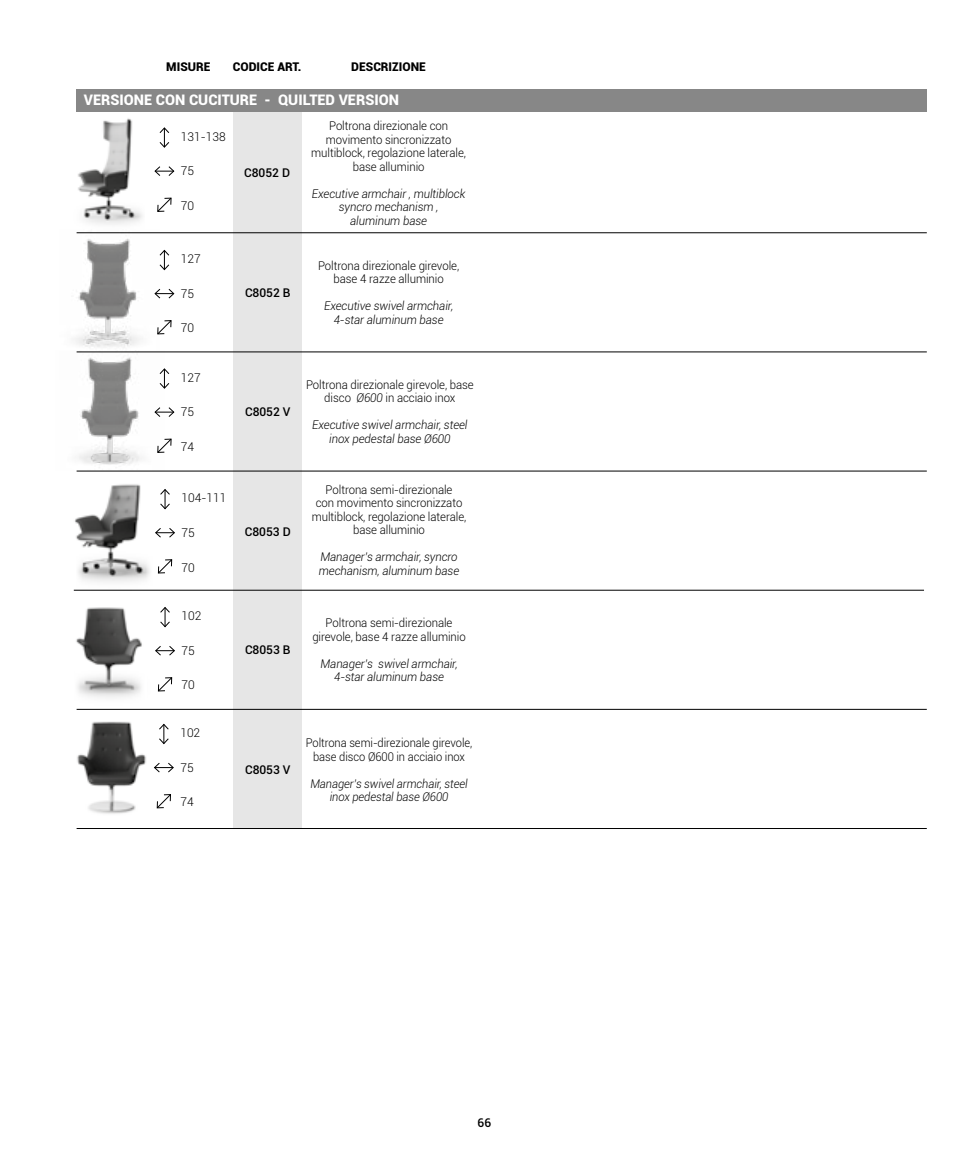
<style>
.page{position:relative;width:970px;height:1170px;background:#fff}
.page>*{position:absolute;margin:0;border:0;box-sizing:border-box;transform-origin:0 0}
.t1{font:900 14.55px "Roboto";color:#fff}
.t2{font:300 12px/13.5px "Roboto";letter-spacing:-.005em;color:#000;text-align:center;scale:.95 1}
.t3{font:italic 300 12px/13.5px "Roboto";letter-spacing:-.005em;color:#000;text-align:center;scale:.95 1}
.t4{font:300 12px/13.5px "Roboto";letter-spacing:-.005em;color:#000;text-align:center;scale:.93 1}
.t5{font:300 12px "Roboto";letter-spacing:-.005em;color:#000}
.t6{font:italic 300 12px/13.5px "Roboto";letter-spacing:-.005em;color:#000;text-align:center;scale:.93 1}
.t7{font:500 12px "Roboto";color:#000}
.t8{font:900 12px "Roboto";color:#000}
.s1{font-style:italic}
</style>
<div class="page">
<img style="left:78px;top:118px;width:59px;height:107px">
<div style="left:233px;top:89px;width:68px;height:739px;background:#e6e6e6"></div>
<hr style="left:77px;top:470px;width:849px;height:1px;background:#000">
<hr style="left:77px;top:351px;width:849px;height:1px;background:#000">
<div style="left:77px;top:89px;width:849px;height:23px;background:#878787"></div>
<svg style="left:154px;top:166px;width:20px;height:10px"></svg>
<svg style="left:159px;top:127px;width:10px;height:21px"></svg>
<svg style="left:157px;top:197px;width:14px;height:15px"></svg>
<hr style="left:77px;top:232px;width:849px;height:1px;background:#000">
<img style="left:75px;top:232px;width:84px;height:116px">
<svg style="left:154px;top:288px;width:20px;height:10px"></svg>
<svg style="left:159px;top:250px;width:10px;height:20px"></svg>
<svg style="left:157px;top:320px;width:14px;height:14px"></svg>
<svg style="left:164px;top:407px;width:10px;height:10px"></svg>
<svg style="left:164px;top:368px;width:5px;height:20px"></svg>
<svg style="left:164px;top:438px;width:8px;height:15px"></svg>
<img style="left:76px;top:351px;width:88px;height:114px">
<img style="left:73px;top:484px;width:70px;height:106px">
<div style="left:73px;top:545px;width:11px;height:43px;background:#fff"></div>
<svg style="left:155px;top:528px;width:20px;height:9px"></svg>
<svg style="left:160px;top:489px;width:10px;height:20px"></svg>
<svg style="left:158px;top:559px;width:14px;height:14px"></svg>
<hr style="left:74px;top:589px;width:850px;height:1px;background:#000">
<svg style="left:155px;top:646px;width:20px;height:9px"></svg>
<svg style="left:160px;top:607px;width:10px;height:20px"></svg>
<svg style="left:158px;top:677px;width:14px;height:14px"></svg>
<img style="left:76px;top:607px;width:66px;height:91px">
<div style="left:137px;top:652px;width:10px;height:49px;background:#fff"></div>
<div style="left:72px;top:652px;width:9px;height:49px;background:#fff"></div>
<img style="left:76px;top:709px;width:93px;height:120px">
<svg style="left:154px;top:762px;width:20px;height:10px"></svg>
<svg style="left:159px;top:723px;width:10px;height:21px"></svg>
<svg style="left:157px;top:794px;width:14px;height:14px"></svg>
<hr style="left:77px;top:828px;width:849px;height:1px;background:#000">
<hr style="left:77px;top:709px;width:849px;height:1px;background:#000">
<p class="t8" style="left:166px;top:59px;width:46px">MISURE</p>
<p class="t8" style="left:233px;top:59px;width:70px">CODICE ART.</p>
<p class="t8" style="left:351px;top:59px;width:76px">DESCRIZIONE</p>
<p class="t1" style="left:84px;top:90px;width:317px">VERSIONE CON CUCITURE - QUILTED VERSION</p>
<p class="t5" style="left:181px;top:128px;width:46px">131-138</p>
<p class="t5" style="left:181px;top:163px;width:15px">75</p>
<p class="t5" style="left:181px;top:197px;width:15px">70</p>
<p class="t5" style="left:181px;top:251px;width:21px">127</p>
<p class="t5" style="left:181px;top:285px;width:15px">75</p>
<p class="t5" style="left:181px;top:320px;width:15px">70</p>
<p class="t5" style="left:181px;top:369px;width:21px">127</p>
<p class="t5" style="left:181px;top:404px;width:15px">75</p>
<p class="t5" style="left:181px;top:438px;width:15px">74</p>
<p class="t5" style="left:181px;top:490px;width:46px">104-111</p>
<p class="t5" style="left:181px;top:524px;width:15px">75</p>
<p class="t5" style="left:181px;top:559px;width:15px">70</p>
<p class="t5" style="left:181px;top:607px;width:21px">102</p>
<p class="t5" style="left:181px;top:642px;width:15px">75</p>
<p class="t5" style="left:181px;top:676px;width:15px">70</p>
<p class="t5" style="left:180px;top:724px;width:21px">102</p>
<p class="t5" style="left:180px;top:759px;width:15px">75</p>
<p class="t5" style="left:180px;top:793px;width:15px">74</p>
<p class="t7" style="left:244px;top:165px;width:47px">C8052 D</p>
<p class="t7" style="left:245px;top:284px;width:47px">C8052 B</p>
<p class="t2" style="left:311px;top:119px;width:164px">Poltrona direzionale con movimento sincronizzato multiblock, regolazione laterale, base alluminio</p>
<p class="t3" style="left:312px;top:186px;width:163px">Executive armchair , multiblock syncro mechanism ,<br>aluminum base</p>
<p class="t2" style="left:318px;top:258px;width:150px">Poltrona direzionale girevole, base 4 razze alluminio</p>
<p class="t3" style="left:324px;top:299px;width:137px">Executive swivel armchair,<br>4-star aluminum base</p>
<p class="t7" style="left:245px;top:403px;width:47px">C8052 V</p>
<p class="t7" style="left:245px;top:523px;width:47px">C8053 D</p>
<p class="t2" style="left:306px;top:377px;width:178px">Poltrona direzionale girevole, base disco <span class="s1">Ø600</span> in acciaio inox</p>
<p class="t3" style="left:312px;top:418px;width:165px">Executive swivel armchair, steel inox pedestal base Ø600</p>
<p class="t2" style="left:312px;top:482px;width:164px">Poltrona semi-direzionale<br>con movimento sincronizzato multiblock, regolazione laterale, base alluminio</p>
<p class="t3" style="left:319px;top:549px;width:149px;text-align:left">Manager’s armchair, syncro mechanism, aluminum base</p>
<p class="t7" style="left:245px;top:641px;width:47px">C8053 B</p>
<p class="t2" style="left:312px;top:615px;width:163px">Poltrona semi-direzionale girevole, base 4 razze alluminio</p>
<p class="t3" style="left:320px;top:656px;width:146px">Manager’s swivel armchair,<br>4-star aluminum base</p>
<p class="t7" style="left:245px;top:761px;width:47px">C8053 V</p>
<p class="t4" style="left:306px;top:735px;width:180px">Poltrona semi-direzionale girevole, base disco Ø600 in acciaio inox</p>
<p class="t6" style="left:310px;top:776px;width:171px">Manager’s swivel armchair, steel inox pedestal base Ø600</p>
<p class="t7" style="left:477px;top:1114px;width:15px">66</p>
</div>
